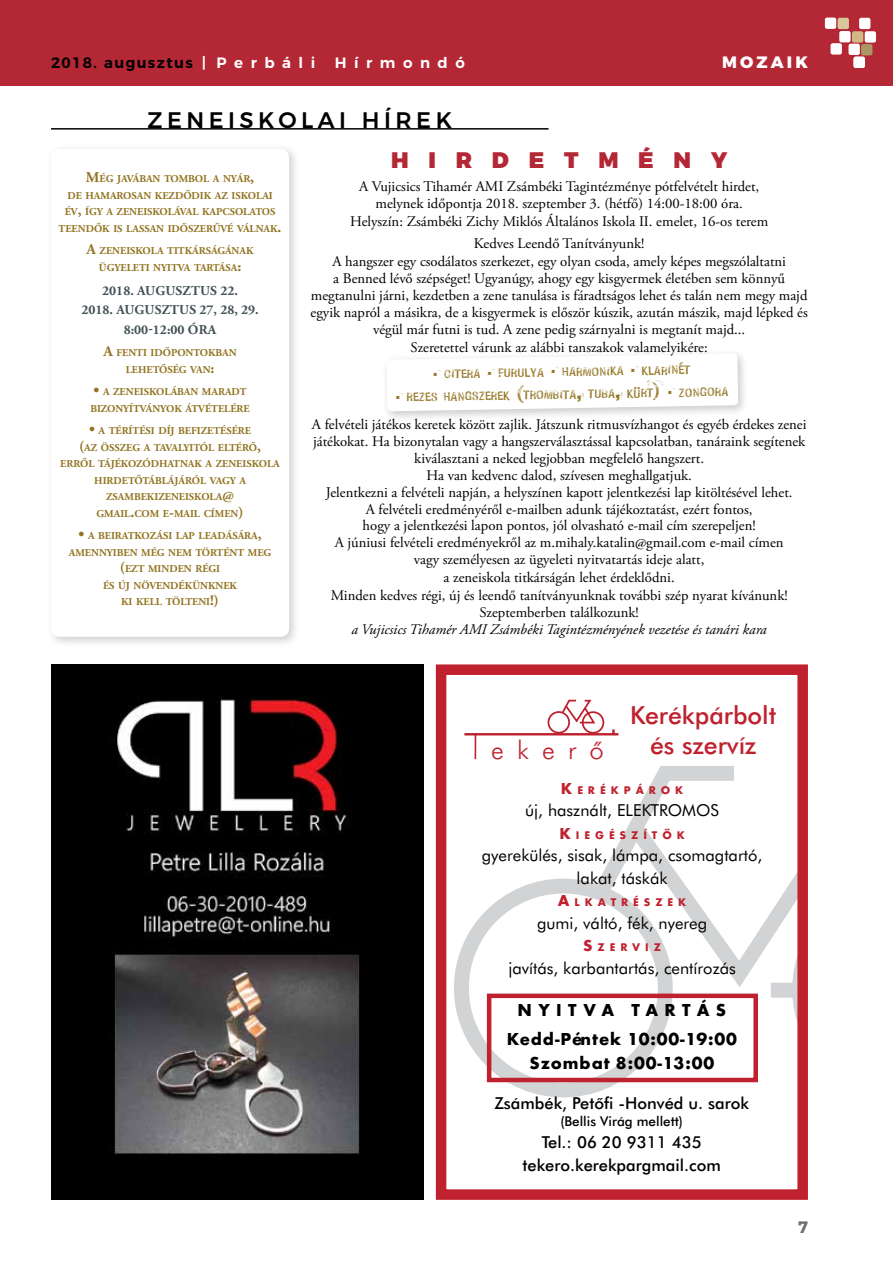
<style>
.page{position:relative;width:893px;height:1263px;background:#fff}
.page>*{position:absolute;margin:0;border:0;box-sizing:border-box;transform-origin:0 0}
.t1{font:300 25.65px "Futura CE";letter-spacing:.515em;color:#bd232e}
.t2{font:500 24.9px/30px "Futura CE";color:#bf212e;text-align:center}
.t3{font:500 22.5px "Montserrat";letter-spacing:.2em;color:#000}
.t4{font:900 22.5px "Montserrat";letter-spacing:.88em;color:#b42735}
.t5{font:700 18px/29.1px "Futura CE";letter-spacing:.05em;color:#000;text-align:center}
.t6{font:16.5px/22.5px "Futura CE";color:#000;text-align:center}
.t7{font:500 16.5px/22.5px "Futura CE";color:#000;text-align:center}
.t8{font:800 16.5px "Montserrat";letter-spacing:.19em;color:#fff}
.t9{font:700 16.5px "Montserrat";color:#6d6e71}
.t10{font:600 15px "Montserrat";letter-spacing:.09em;color:#000}
.t11{font:600 15px "Montserrat";letter-spacing:.5em;color:#fff}
.t12{font:14.7px/17.1px "Adobe Garamond Pro";color:#000;text-align:center}
.t13{font:italic 14.7px "Adobe Garamond Pro";color:#000}
.t14{font:13.65px/22.5px "Hand Cancelled One";color:#927421;text-align:center}
.t15{font:700 13.5px/19.5px "Adobe Garamond Pro";letter-spacing:.015em;color:#435356;text-align:center}
.t16{font:500 13.5px "Futura CE";color:#000}
.t17{font:700 11.55px "Futura CE";letter-spacing:.43em;color:#bf212e}
.t18{font:700 10.5px/16.5px "Adobe Garamond Pro";color:#927421;text-align:center}
.s1{color:#fff}
.s2{font-size:15px}
.s3{font-size:19.5px}
.s4{font-size:16.5px}
</style>
<div class="page">
<div style="left:0;top:0;width:893px;height:85px;background:#b42735"></div>
<div style="left:865px;top:31px;width:11px;height:12px;background:#fff;border-radius:2px"></div>
<div style="left:852px;top:31px;width:11px;height:12px;background:#d2b886;border-radius:2px"></div>
<div style="left:861px;top:44px;width:11px;height:11px;background:#ab9766;border-radius:2px"></div>
<div style="left:839px;top:31px;width:12px;height:11px;background:#fff;border-radius:2px"></div>
<div style="left:848px;top:44px;width:12px;height:11px;background:#fff;border-radius:2px"></div>
<div style="left:830px;top:43px;width:12px;height:12px;background:#fff;border-radius:2px"></div>
<div style="left:853px;top:57px;width:12px;height:11px;background:#fff;border-radius:2px"></div>
<div style="left:859px;top:18px;width:11px;height:11px;background:#fff;border-radius:2px"></div>
<div style="left:838px;top:18px;width:11px;height:11px;background:#dbc79d;border-radius:2px"></div>
<div style="left:825px;top:18px;width:11px;height:11px;background:#fff;border-radius:2px"></div>
<div style="left:46px;top:144px;width:254px;height:504px;background:#000;opacity:.19"></div>
<div style="left:51px;top:149px;width:238px;height:488px;background:#fff;border-radius:9px"></div>
<hr style="left:51px;top:128px;width:498px;height:2px;background:#000">
<img style="left:51px;top:664px;width:372px;height:536px">
<div style="left:454px;top:878px;width:219px;height:219px;border:15px solid #d1d3d4;border-radius:50%"></div>
<svg style="left:579px;top:766px;width:218px;height:331px"></svg>
<div style="left:436px;top:664px;width:372px;height:536px;border:10px solid #bf212e"></div>
<svg style="left:612px;top:729px;width:3px;height:4px"></svg>
<div style="left:548px;top:711px;width:22px;height:22px;border:2px solid #bf202e;border-radius:50%"></div>
<div style="left:582px;top:711px;width:22px;height:23px;border:2px solid #bf202e;border-radius:50%"></div>
<svg style="left:560px;top:699px;width:37px;height:25px"></svg>
<hr style="left:464px;top:733px;width:154px;height:2px;background:#bf202e">
<svg style="left:475px;top:735px;width:1px;height:24px"></svg>
<div style="left:487px;top:993px;width:271px;height:89px;border:4px solid #bf212e"></div>
<div style="left:381px;top:348px;width:368px;height:74px;background:#000;opacity:.21"></div>
<svg style="left:386px;top:354px;width:352px;height:57px"></svg>
<p class="t10" style="left:51px;top:51px;width:266px">2018. augusztus <span class="s1">| P e r b á l i</span></p>
<p class="t11" style="left:335px;top:51px;width:131px">Hírmondó</p>
<p class="t8" style="left:722px;top:52px;width:87px">MOZAIK</p>
<h3 class="t3" style="left:148px;top:102px;width:306px">ZENEISKOLAI HÍREK</h3>
<p class="t18" style="left:59px;top:171px;width:224px"><span class="s2">M</span>ÉG JAVÁBAN TOMBOL A NYÁR<span class="s2">,<br></span>DE HAMAROSAN KEZDŐDIK AZ ISKOLAI ÉV<span class="s2">,</span> ÍGY A ZENEISKOLÁVAL KAPCSOLATOS TEENDŐK IS LASSAN IDŐSZERŰVÉ VÁLNAK<span class="s2">.</span></p>
<p class="t18" style="left:87px;top:243px;width:168px"><span class="s2">A</span> ZENEISKOLA TITKÁRSÁGÁNAK<br>ÜGYELETI NYITVA TARTÁSA<span class="s2">:</span></p>
<p class="t15" style="left:81px;top:281px;width:179px">2018. AUGUSZTUS 22.<br>2018. AUGUSZTUS 27, 28, 29.<br>8:00-12:00 ÓRA</p>
<p class="t18" style="left:103px;top:345px;width:135px"><span class="s2">A</span> FENTI IDŐPONTOKBAN<br>LEHETŐSÉG VAN<span class="s2">:</span></p>
<p class="t18" style="left:90px;top:384px;width:161px;text-align:left"><span class="s2">•</span> A ZENEISKOLÁBAN MARADT<br>BIZONYÍTVÁNYOK ÁTVÉTELÉRE</p>
<p class="t18" style="left:60px;top:423px;width:221px"><span class="s2">•</span> A TÉRÍTÉSI DÍJ BEFIZETÉSÉRE<br><span class="s2">(</span>AZ ÖSSZEG A TAVALYITÓL ELTÉRŐ<span class="s2">,<br></span>ERRŐL TÁJÉKOZÓDHATNAK A ZENEISKOLA<br>HIRDETŐTÁBLÁJÁRÓL VAGY A<br>ZSAMBEKIZENEISKOLA<span class="s2">@<br></span>GMAIL<span class="s2">.</span>COM E<span class="s2">-</span>MAIL CÍMEN<span class="s2">)</span></p>
<p class="t18" style="left:69px;top:528px;width:204px"><span class="s2">•</span> A BEIRATKOZÁSI LAP LEADÁSÁRA<span class="s2">,<br></span>AMENNYIBEN MÉG NEM TÖRTÉNT MEG <span class="s2">(</span>EZT MINDEN RÉGI<br>ÉS ÚJ NÖVENDÉKÜNKNEK<br>KI KELL TÖLTENI<span class="s2">!)</span></p>
<h3 class="t4" style="left:391px;top:146px;width:338px">HIRDETMÉNY</h3>
<p class="t12" style="left:350px;top:178px;width:420px">A Vujicsics Tihamér AMI Zsámbéki Tagintézménye pótfelvételt hirdet, melynek időpontja 2018. szeptember 3. (hétfő) 14:00-18:00 óra.<br>Helyszín: Zsámbéki Zichy Miklós Általános Iskola II. emelet, 16-os terem</p>
<p class="t12" style="left:311px;top:236px;width:499px">Kedves Leendő Tanítványunk!<br>A hangszer egy csodálatos szerkezet, egy olyan csoda, amely képes megszólaltatni<br>a Benned lévő szépséget! Ugyanúgy, ahogy egy kisgyermek életében sem könnyű megtanulni járni, kezdetben a zene tanulása is fáradtságos lehet és talán nem megy majd egyik napról a másikra, de a kisgyermek is először kúszik, azután mászik, majd lépked és végül már futni is tud. A zene pedig szárnyalni is megtanít majd...<br>Szeretettel várunk az alábbi tanszakok valamelyikére:</p>
<p class="t14" style="left:394px;top:363px;width:335px;rotate:-1deg"><sup>.</sup> citera <sup>.</sup> furulya <sup>.</sup> harmonika <sup>.</sup> klarinét<br><sup>.</sup> rezes hangszerek <span class="s3">(</span>trombita<span class="s3">,</span> tuba<span class="s3">,</span> kürt<span class="s3">)</span> <sup>.</sup> zongora</p>
<p class="t12" style="left:312px;top:416px;width:496px">A felvételi játékos keretek között zajlik. Játszunk ritmusvízhangot és egyéb érdekes zenei játékokat. Ha bizonytalan vagy a hangszerválasztással kapcsolatban, tanáraink segítenek kiválasztani a neked legjobban megfelelő hangszert.<br>Ha van kedvenc dalod, szívesen meghallgatjuk.<br>Jelentkezni a felvételi napján, a helyszínen kapott jelentkezési lap kitöltésével lehet.<br>A felvételi eredményéről e-mailben adunk tájékoztatást, ezért fontos,<br>hogy a jelentkezési lapon pontos, jól olvasható e-mail cím szerepeljen!<br>A júniusi felvételi eredményekről az m.mihaly.katalin@gmail.com e-mail címen<br>vagy személyesen az ügyeleti nyitvatartás ideje alatt,<br>a zeneiskola titkárságán lehet érdeklődni.<br>Minden kedves régi, új és leendő tanítványunknak további szép nyarat kívánunk!<br>Szeptemberben találkozunk!</p>
<p class="t13" style="left:352px;top:621px;width:417px">a Vujicsics Tihamér AMI Zsámbéki Tagintézményének vezetése és tanári kara</p>
<h2 class="t2" style="left:630px;top:700px;width:148px">Kerékpárbolt és szervíz</h2>
<p class="t17" style="left:561px;top:782px;width:123px"><span class="s4">K</span>ERÉKPÁROK</p>
<p class="t6" style="left:525px;top:799px;width:195px">új, használt, ELEKTROMOS</p>
<p class="t17" style="left:559px;top:827px;width:126px"><span class="s4">K</span>IEGÉSZÍTŐK</p>
<p class="t6" style="left:482px;top:844px;width:282px">gyerekülés, sisak, lámpa, csomagtartó, lakat, táskák</p>
<p class="t17" style="left:558px;top:895px;width:39px"><span class="s4">A</span>LKA</p>
<p class="t17" style="left:611px;top:895px;width:76px">TRÉSZEK</p>
<p class="t6" style="left:537px;top:911px;width:172px">gumi, váltó, fék, nyereg</p>
<p class="t17" style="left:583px;top:940px;width:79px"><span class="s4">S</span> ZERVIZ</p>
<p class="t6" style="left:508px;top:956px;width:229px">javítás, karbantartás, centírozás</p>
<p class="t5" style="left:507px;top:995px;width:232px">NYITVA TARTÁS<br>Kedd-Péntek 10:00-19:00</p>
<p class="t5" style="left:530px;top:1048px;width:186px">Szombat 8:00-13:00</p>
<p class="t7" style="left:494px;top:1092px;width:256px">Zsámbék, Petőfi -Honvéd u. sarok</p>
<p class="t16" style="left:560px;top:1112px;width:124px">(Bellis Virág mellett)</p>
<p class="t7" style="left:523px;top:1131px;width:200px">Tel.: 06 20 9311 435 tekero.kerekpargmail.com</p>
<h1 class="t1" style="left:491px;top:734px;width:114px">ekerő</h1>
<p class="t9" style="left:798px;top:1217px;width:11px">7</p>
</div>
